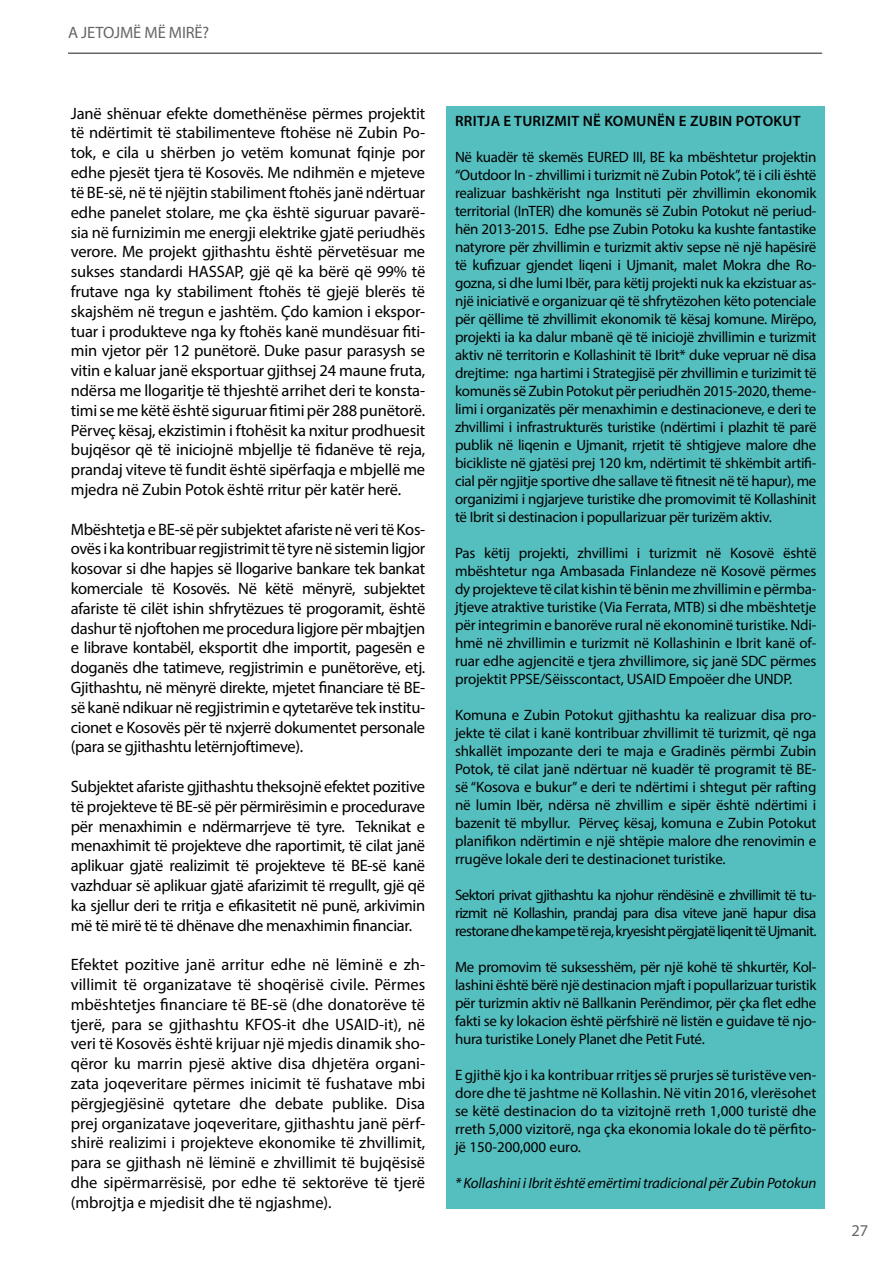
<style>
.page{position:relative;width:893px;height:1263px;background:#fff}
.page>*{position:absolute;margin:0;border:0;box-sizing:border-box;transform-origin:0 0}
.t1{font:16.5px/19.8px "Myriad Pro";letter-spacing:-.015em;color:#000;text-align:justify}
.t2{font:16.5px "Myriad Pro";letter-spacing:-.01em;color:#666}
.t3{font:15px/18px "Myriad Pro";letter-spacing:-.015em;color:#000;text-align:justify}
.t4{font:italic 15px "Myriad Pro";letter-spacing:-.01em;color:#000}
.t5{font:600 15px "Myriad Pro";letter-spacing:.02em;color:#000}
</style>
<div class="page">
<hr style="left:68px;top:53px;width:754px;height:1px;background:#666">
<div style="left:446px;top:106px;width:379px;height:1103px;background:#55bebf"></div>
<p class="t2" style="left:68px;top:22px;width:143px">A JETOJMË MË MIRË?</p>
<p class="t1" style="left:71px;top:103px;width:356px">Janë shënuar efekte domethënëse përmes projektit të ndërtimit të stabilimenteve ftohëse në Zubin Po&shy;tok, e cila u shërben jo vetëm komunat fqinje por edhe pjesët tjera të Kosovës. Me ndihmën e mjeteve të BE-së, në të njëjtin stabiliment ftohës janë ndërtuar edhe panelet stolare, me çka është siguruar pavarë&shy;sia në furnizimin me energji elektrike gjatë periudhës verore. Me projekt gjithashtu është përvetësuar me sukses standardi HASSAP, gjë që ka bërë që 99% të frutave nga ky stabiliment ftohës të gjejë blerës të skajshëm në tregun e jashtëm. Çdo kamion i ekspor&shy;tuar i produkteve nga ky ftohës kanë mundësuar fiti&shy;min vjetor për 12 punëtorë. Duke pasur parasysh se vitin e kaluar janë eksportuar gjithsej 24 maune fruta, ndërsa me llogaritje të thjeshtë arrihet deri te konsta&shy;timi se me këtë është siguruar fitimi për 288 punëtorë.<br>Përveç kësaj, ekzistimin i ftohësit ka nxitur prodhuesit bujqësor që të iniciojnë mbjellje të fidanëve të reja, prandaj viteve të fundit është sipërfaqja e mbjellë me mjedra në Zubin Potok është rritur për katër herë.</p>
<p class="t1" style="left:71px;top:519px;width:356px">Mbështetja e BE-së për subjektet afariste në veri të Kos&shy;ovës i ka kontribuar regjistrimit të tyre në sistemin ligjor kosovar si dhe hapjes së llogarive bankare tek bankat komerciale të Kosovës. Në këtë mënyrë, subjektet afariste të cilët ishin shfrytëzues të progoramit, është dashur të njoftohen me procedura ligjore për mbajtjen e librave kontabël, eksportit dhe importit, pagesën e doganës dhe tatimeve, regjistrimin e punëtorëve, etj.<br>Gjithashtu, në mënyrë direkte, mjetet financiare të BE&shy;së kanë ndikuar në regjistrimin e qytetarëve tek institu&shy;cionet e Kosovës për të nxjerrë dokumentet personale (para se gjithashtu letërnjoftimeve).</p>
<p class="t1" style="left:71px;top:776px;width:356px">Subjektet afariste gjithashtu theksojnë efektet pozitive të projekteve të BE-së për përmirësimin e procedurave për menaxhimin e ndërmarrjeve të tyre. Teknikat e menaxhimit të projekteve dhe raportimit, të cilat janë aplikuar gjatë realizimit të projekteve të BE-së kanë vazhduar së aplikuar gjatë afarizimit të rregullt, gjë që ka sjellur deri te rritja e efikasitetit në punë, arkivimin më të mirë të të dhënave dhe menaxhimin financiar.</p>
<p class="t1" style="left:71px;top:954px;width:356px">Efektet pozitive janë arritur edhe në lëminë e zh&shy;villimit të organizatave të shoqërisë civile. Përmes mbështetjes financiare të BE-së (dhe donatorëve të tjerë, para se gjithashtu KFOS-it dhe USAID-it), në veri të Kosovës është krijuar një mjedis dinamik sho&shy;qëror ku marrin pjesë aktive disa dhjetëra organi&shy;zata joqeveritare përmes inicimit të fushatave mbi përgjegjësinë qytetare dhe debate publike. Disa prej organizatave joqeveritare, gjithashtu janë përf&shy;shirë realizimi i projekteve ekonomike të zhvillimit, para se gjithash në lëminë e zhvillimit të bujqësisë dhe sipërmarrësisë, por edhe të sektorëve të tjerë (mbrojtja e mjedisit dhe të ngjashme).</p>
<p class="t5" style="left:455px;top:111px;width:109px">RRITJA ETURIZMIT</p>
<p class="t5" style="left:583px;top:111px;width:33px">NË KOM</p>
<p class="t5" style="left:637px;top:111px;width:81px">UNËN E ZUBIN</p>
<p class="t5" style="left:736px;top:111px;width:20px">POTOK</p>
<p class="t5" style="left:783px;top:111px;width:17px">UT</p>
<p class="t3" style="left:455px;top:148px;width:363px">Në kuadër të skemës EURED III, BE ka mbështetur projektin “Outdoor In - zhvillimi i turizmit në Zubin Potok”, të i cili është realizuar bashkërisht nga Instituti për zhvillimin ekonomik territorial (InTER) dhe komunës së Zubin Potokut në periud&shy;hën 2013-2015. Edhe pse Zubin Potoku ka kushte fantastike natyrore për zhvillimin e turizmit aktiv sepse në një hapësirë të kufizuar gjendet liqeni i Ujmanit, malet Mokra dhe Ro&shy;gozna, si dhe lumi Ibër, para këtij projekti nuk ka ekzistuar as&shy;një iniciativë e organizuar që të shfrytëzohen këto potenciale për qëllime të zhvillimit ekonomik të kësaj komune. Mirëpo, projekti ia ka dalur mbanë që të iniciojë zhvillimin e turizmit aktiv në territorin e Kollashinit të Ibrit* duke vepruar në disa drejtime: nga hartimi i Strategjisë për zhvillimin e turizimit të komunës së Zubin Potokut për periudhën 2015-2020, theme&shy;limi i organizatës për menaxhimin e destinacioneve, e deri te zhvillimi i infrastrukturës turistike (ndërtimi i plazhit të parë publik në liqenin e Ujmanit, rrjetit të shtigjeve malore dhe bicikliste në gjatësi prej 120 km, ndërtimit të shkëmbit artifi&shy;cial për ngjitje sportive dhe sallave të fitnesit në të hapur), me organizimi i ngjarjeve turistike dhe promovimit të Kollashinit të Ibrit si destinacion i popullarizuar për turizëm aktiv.</p>
<p class="t3" style="left:455px;top:544px;width:363px">Pas këtij projekti, zhvillimi i turizmit në Kosovë është mbështetur nga Ambasada Finlandeze në Kosovë përmes dy projekteve të cilat kishin të bënin me zhvillimin e përmba&shy;jtjeve atraktive turistike (Via Ferrata, MTB) si dhe mbështetje për integrimin e banorëve rural në ekonominë turistike. Ndi&shy;hmë në zhvillimin e turizmit në Kollashinin e Ibrit kanë of&shy;ruar edhe agjencitë e tjera zhvillimore, siç janë SDC përmes projektit PPSE/Sëisscontact, USAID Empoëer dhe UNDP.</p>
<p class="t3" style="left:455px;top:706px;width:363px">Komuna e Zubin Potokut gjithashtu ka realizuar disa pro&shy;jekte të cilat i kanë kontribuar zhvillimit të turizmit, që nga shkallët impozante deri te maja e Gradinës përmbi Zubin Potok, të cilat janë ndërtuar në kuadër të programit të BE&shy;së “Kosova e bukur” e deri te ndërtimi i shtegut për rafting në lumin Ibër, ndërsa në zhvillim e sipër është ndërtimi i bazenit të mbyllur. Përveç kësaj, komuna e Zubin Potokut planifikon ndërtimin e një shtëpie malore dhe renovimin e rrugëve lokale deri te destinacionet turistike.</p>
<p class="t3" style="left:455px;top:886px;width:363px">Sektori privat gjithashtu ka njohur rëndësinë e zhvillimit të tu&shy;rizmit në Kollashin, prandaj para disa viteve janë hapur disa restorane dhe kampe të reja, kryesisht përgjatë liqenit të Ujmanit.</p>
<p class="t3" style="left:455px;top:958px;width:363px">Me promovim të suksesshëm, për një kohë të shkurtër, Kol&shy;lashini është bërë një destinacion mjaft i popullarizuar turistik për turizmin aktiv në Ballkanin Perëndimor, për çka flet edhe fakti se ky lokacion është përfshirë në listën e guidave të njo&shy;hura turistike Lonely Planet dhe Petit Futé.</p>
<p class="t3" style="left:455px;top:1066px;width:363px">E gjithë kjo i ka kontribuar rritjes së prurjes së turistëve ven&shy;dore dhe të jashtme në Kollashin. Në vitin 2016, vlerësohet se këtë destinacion do ta vizitojnë rreth 1,000 turistë dhe rreth 5,000 vizitorë, nga çka ekonomia lokale do të përfito&shy;jë 150-200,000 euro.</p>
<p class="t4" style="left:455px;top:1174px;width:363px">* Kollashini i Ibrit është emërtimi tradicional për Zubin Potokun</p>
<p class="t2" style="left:851px;top:1220px;width:18px">27</p>
</div>
